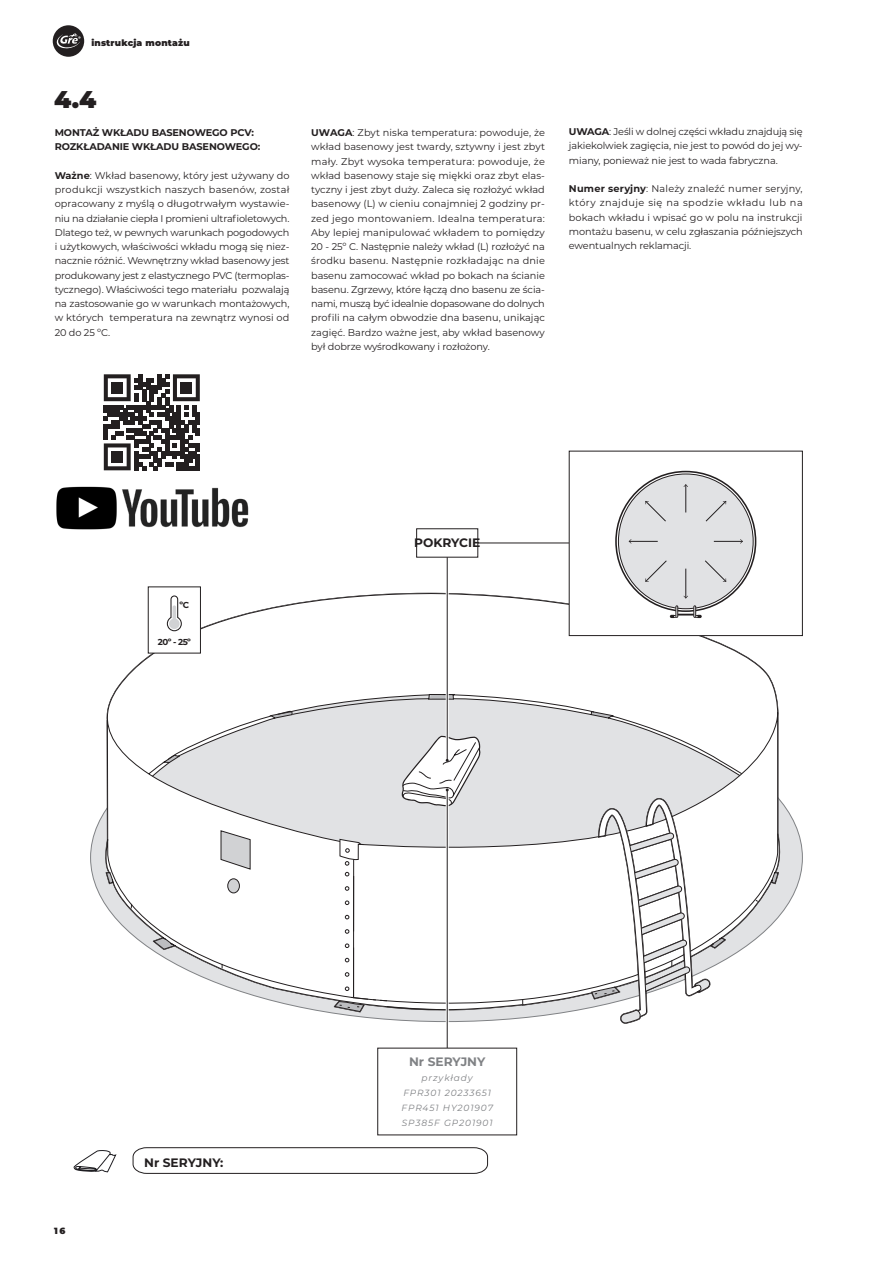
<style>
.page{position:relative;width:893px;height:1263px;background:#fff}
.page>*{position:absolute;margin:0;border:0;box-sizing:border-box;transform-origin:0 0}
.t1{font:900 24.15px "Montserrat";color:#231f20}
.t2{font:700 12.15px "Montserrat";color:#231f20}
.t3{font:700 12.15px "Montserrat";color:#808285}
.t4{font:9.75px/14.2px "Montserrat";letter-spacing:-.01em;color:#231f20;text-align:justify}
.t5{font:700 9.75px/14.2px "Montserrat";letter-spacing:-.01em;color:#231f20}
.t6{font:italic 9px/15px "Montserrat";letter-spacing:.1em;color:#808285;text-align:center}
.t7{font:900 9px "Montserrat";letter-spacing:.02em;color:#231f20}
.t8{font:700 8.7px "Montserrat";letter-spacing:-.05em;color:#231f20}
.s1{font-weight:700}
</style>
<div class="page">
<svg style="left:53px;top:25px;width:31px;height:32px"></svg>
<svg style="left:107px;top:593px;width:671px;height:419px"></svg>
<svg style="left:339px;top:839px;width:22px;height:21px"></svg>
<div style="left:569px;top:451px;width:233px;height:185px;background:#fff"></div>
<svg style="left:616px;top:472px;width:140px;height:139px"></svg>
<div style="left:618px;top:474px;width:135px;height:135px;background:#e1e2e4;border-radius:50%"></div>
<hr style="left:685px;top:485px;width:1px;height:113px;background:#231f20">
<hr style="left:629px;top:541px;width:113px;height:1px;background:#231f20">
<svg style="left:645px;top:501px;width:82px;height:81px"></svg>
<div style="left:658px;top:512px;width:56px;height:57px;background:#e1e2e4;border-radius:50%"></div>
<svg style="left:670px;top:605px;width:32px;height:13px"></svg>
<div style="left:569px;top:451px;width:234px;height:185px;border:1px solid #231f20"></div>
<div style="left:148px;top:587px;width:52px;height:66px;background:#fff"></div>
<div style="left:148px;top:586px;width:53px;height:67px;border:1px solid #231f20"></div>
<svg style="left:166px;top:595px;width:16px;height:37px"></svg>
<hr style="left:446px;top:557px;width:3px;height:203px;background:#fff">
<hr style="left:447px;top:557px;width:1px;height:203px;background:#231f20">
<hr style="left:447px;top:790px;width:1px;height:330px;background:#231f20">
<svg style="left:387px;top:736px;width:395px;height:306px"></svg>
<hr style="left:478px;top:543px;width:91px;height:1px;background:#231f20">
<img style="left:122px;top:487px;width:126px;height:41px">
<img style="left:56px;top:486px;width:61px;height:44px">
<svg style="left:104px;top:374px;width:96px;height:96px"></svg>
<div style="left:111px;top:382px;width:12px;height:11px;background:#231f20"></div>
<div style="left:181px;top:382px;width:11px;height:11px;background:#231f20"></div>
<div style="left:111px;top:451px;width:12px;height:12px;background:#231f20"></div>
<div style="left:378px;top:1048px;width:139px;height:87px;background:#fff"></div>
<div style="left:377px;top:1048px;width:140px;height:87px;border:1px solid #231f20"></div>
<svg style="left:133px;top:1147px;width:355px;height:27px"></svg>
<svg style="left:74px;top:1150px;width:42px;height:23px"></svg>
<p class="t7" style="left:91px;top:36px;width:100px">instrukcja montażu</p>
<h1 class="t1" style="left:54px;top:82px;width:44px">4.4</h1>
<p class="t5" style="left:55px;top:125px;width:207px">MONTAŻ WKŁADU BASENOWEGO PCV:<br>ROZKŁADANIE WKŁADU BASENOWEGO:</p>
<p class="t4" style="left:55px;top:168px;width:236px"><span class="s1">Ważne</span>: Wkład basenowy, który jest używany do produkcji wszystkich naszych basenów, został opracowany z myślą o długotrwałym wystawie&shy;niu na działanie ciepła I promieni ultrafioletowych.<br>Dlatego też, w pewnych warunkach pogodowych i użytkowych, właściwości wkładu mogą się niez&shy;nacznie różnić. Wewnętrzny wkład basenowy jest produkowany jest z elastycznego PVC (termoplas&shy;tycznego). Właściwości tego materiału pozwalają na zastosowanie go w warunkach montażowych, w których temperatura na zewnątrz wynosi od 20 do 25 ºC.</p>
<p class="t4" style="left:311px;top:125px;width:235px"><span class="s1">UWAGA</span>: Zbyt niska temperatura: powoduje, że wkład basenowy jest twardy, sztywny i jest zbyt mały. Zbyt wysoka temperatura: powoduje, że wkład basenowy staje się miękki oraz zbyt elas&shy;tyczny i jest zbyt duży. Zaleca się rozłożyć wkład basenowy (L) w cieniu conajmniej 2 godziny pr&shy;zed jego montowaniem. Idealna temperatura:<br>Aby lepiej manipulować wkładem to pomiędzy 20 - 25º C. Następnie należy wkład (L) rozłożyć na środku basenu. Następnie rozkładając na dnie basenu zamocować wkład po bokach na ścianie basenu. Zgrzewy, które łączą dno basenu ze ścia&shy;nami, muszą być idealnie dopasowane do dolnych profili na całym obwodzie dna basenu, unikając zagięć. Bardzo ważne jest, aby wkład basenowy był dobrze wyśrodkowany i rozłożony.</p>
<p class="t4" style="left:569px;top:124px;width:235px"><span class="s1">UWAGA</span>: Jeśli w dolnej części wkładu znajdują się jakiekolwiek zagięcia, nie jest to powód do jej wy&shy;miany, ponieważ nie jest to wada fabryczna.</p>
<p class="t4" style="left:569px;top:181px;width:235px"><span class="s1">Numer seryjny</span>: Należy znaleźć numer seryjny, który znajduje się na spodzie wkładu lub na bokach wkładu i wpisać go w polu na instrukcji montażu basenu, w celu zgłaszania późniejszych ewentualnych reklamacji.</p>
<p class="t8" style="left:179px;top:598px;width:11px">ºC</p>
<p class="t8" style="left:158px;top:635px;width:35px">20º - 25º</p>
<p class="t2" style="left:414px;top:534px;width:68px">POKRYCIE</p>
<p class="t7" style="left:54px;top:1224px;width:13px">16</p>
<p class="t2" style="left:144px;top:1154px;width:81px">Nr SERYJNY:</p>
<p class="t3" style="left:409px;top:1053px;width:78px">Nr SERYJNY</p>
<p class="t6" style="left:401px;top:1070px;width:93px">przykłady<br>FPR301 20233651<br>FPR451 HY201907<br>SP385F GP201901</p>
</div>
